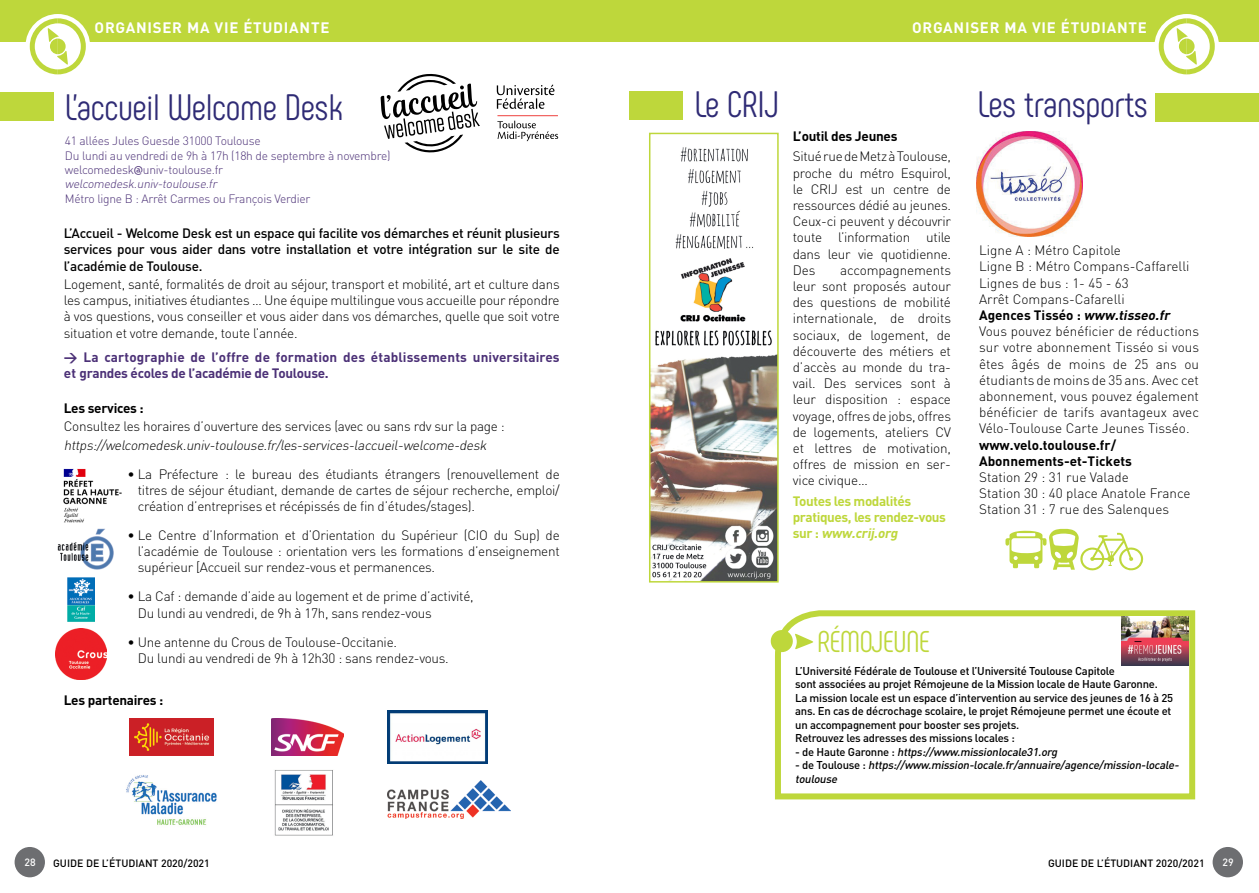
<style>
.page{position:relative;width:1259px;height:893px;background:#fff}
.page>*{position:absolute;margin:0;border:0;box-sizing:border-box;transform-origin:0 0}
.t1{font:36.75px "Phenomena";letter-spacing:-.01em;color:#2f2b75}
.t2{font:30px "Phenomena";letter-spacing:-.02em;color:#bed73b}
.t3{font:700 15px "DIN Pro";letter-spacing:.05em;color:#fff}
.t4{font:300 13.5px/16.2px "DIN Pro";letter-spacing:-.02em;color:#000;text-align:justify}
.t5{font:300 13.5px/16.2px "DIN Pro";color:#000}
.t6{font:500 13.5px/16.2px "DIN Pro";letter-spacing:-.02em;color:#000;text-align:justify}
.t7{font:700 13.5px/16.2px "DIN Pro";letter-spacing:.01em;color:#4c3177}
.t8{font:700 13.5px/16.2px "DIN Pro";letter-spacing:-.015em;color:#000}
.t9{font:italic 300 13.5px "DIN Pro";color:#000}
.t10{font:700 13.5px/16.2px "DIN Pro";letter-spacing:-.03em;color:#bed73b}
.t11{font:300 12px/14.4px "DIN Pro";letter-spacing:-.02em;color:#4c3177}
.t12{font:500 11.25px/13.5px "DIN Pro";letter-spacing:-.02em;color:#000}
.t13{font:italic 500 11.25px/13.5px "DIN Pro";color:#000}
.t14{font:500 10.5px "DIN Pro";color:#000}
.t15{font:500 10.5px "DIN Pro";color:#fff}
.s1{font-family:"Trebuchet MS";font-weight:400}
.s2{font-style:italic}
.s3{font-weight:700}
.s4{font-weight:700;font-style:italic}
.s5{font-style:normal}
</style>
<div class="page">
<div style="left:0;top:0;width:1259px;height:42px;background:#bed73b"></div>
<div style="left:1212px;top:847px;width:31px;height:30px;background:#6d6e71;border-radius:50%"></div>
<div style="left:15px;top:847px;width:30px;height:30px;background:#6d6e71;border-radius:50%"></div>
<div style="left:0;top:92px;width:53px;height:28px;background:#bed73b"></div>
<div style="left:629px;top:91px;width:53px;height:29px;background:#bed73b"></div>
<img style="left:977px;top:132px;width:105px;height:105px">
<div style="left:1155px;top:93px;width:104px;height:29px;background:#bed73b"></div>
<svg style="left:1005px;top:528px;width:139px;height:43px"></svg>
<hr style="left:497px;top:115px;width:61px;height:1px;background:#ee413e">
<svg style="left:497px;top:85px;width:57px;height:24px"></svg>
<svg style="left:497px;top:121px;width:61px;height:20px"></svg>
<svg style="left:380px;top:74px;width:100px;height:79px"></svg>
<svg style="left:775px;top:610px;width:421px;height:190px"></svg>
<svg style="left:770px;top:628px;width:44px;height:26px"></svg>
<img style="left:67px;top:578px;width:28px;height:43px">
<img style="left:55px;top:628px;width:52px;height:52px">
<img style="left:63px;top:468px;width:59px;height:55px">
<img style="left:272px;top:719px;width:71px;height:37px">
<img style="left:129px;top:718px;width:85px;height:38px">
<img style="left:388px;top:781px;width:122px;height:37px">
<img style="left:126px;top:775px;width:91px;height:50px">
<img style="left:274px;top:770px;width:59px;height:66px">
<img style="left:388px;top:710px;width:99px;height:54px">
<img style="left:57px;top:528px;width:57px;height:42px">
<img style="left:1122px;top:617px;width:66px;height:49px">
<img style="left:652px;top:147px;width:123px;height:433px">
<div style="left:649px;top:133px;width:129px;height:450px;border:2px solid #bed73b"></div>
<div style="left:1154px;top:14px;width:65px;height:65px;background:#fff;border-radius:50%"></div>
<svg style="left:1158px;top:18px;width:56px;height:56px"></svg>
<div style="left:25px;top:14px;width:65px;height:65px;background:#fff;border-radius:50%"></div>
<svg style="left:30px;top:18px;width:56px;height:56px"></svg>
<p class="t3" style="left:95px;top:17px;width:216px">ORGANISER MA VIE ÉTUDIANTE</p>
<p class="t3" style="left:912px;top:17px;width:216px">ORGANISER MA VIE ÉTUDIANTE</p>
<h1 class="t1" style="left:65px;top:86px;width:280px">L’accueil Welcome Desk</h1>
<p class="t11" style="left:65px;top:133px;width:327px">41 allées Jules Guesde 31000 Toulouse<br>Du lundi au vendredi de 9h à 17h (18h de septembre à novembre) welcomedesk<span class="s1">@</span>univ-toulouse.fr<br><span class="s2">welcomedesk.univ-toulouse.fr</span></p>
<p class="t11" style="left:65px;top:191px;width:247px">Métro ligne B : Arrêt Carmes ou François Verdier</p>
<p class="t6" style="left:64px;top:225px;width:497px">L’Accueil - Welcome Desk est un espace qui facilite vos démarches et réunit plusieurs services pour vous aider dans votre installation et votre intégration sur le site de l’académie de Toulouse.</p>
<p class="t4" style="left:64px;top:275px;width:497px">Logement, santé, formalités de droit au séjour, transport et mobilité, art et culture dans les campus, initiatives étudiantes … Une équipe multilingue vous accueille pour répondre à vos questions, vous conseiller et vous aider dans vos démarches, quelle que soit votre situation et votre demande, toute l’année.</p>
<p class="t7" style="left:64px;top:349px;width:497px">→ La cartographie de l’offre de formation des établissements universitaires et grandes écoles de l’académie de Toulouse.</p>
<p class="t8" style="left:64px;top:399px;width:81px">Les services :</p>
<p class="t4" style="left:64px;top:418px;width:442px">Consultez les horaires d’ouverture des services (avec ou sans rdv sur la page :</p>
<p class="t9" style="left:64px;top:436px;width:427px">https://welcomedesk.univ-toulouse.fr/les-services-laccueil-welcome-desk</p>
<p class="t4" style="left:138px;top:465px;width:423px;text-indent:-10px">• La Préfecture : le bureau des étudiants étrangers (renouvellement de titres de séjour étudiant, demande de cartes de séjour recherche, emploi/ création d’entreprises et récépissés de fin d’études/stages).</p>
<p class="t4" style="left:138px;top:526px;width:423px;text-indent:-10px">• Le Centre d’Information et d’Orientation du Supérieur (CIO du Sup) de l’académie de Toulouse : orientation vers les formations d’enseignement supérieur [Accueil sur rendez-vous et permanences.</p>
<p class="t4" style="left:138px;top:588px;width:337px;text-indent:-10px">• La Caf : demande d’aide au logement et de prime d’activité,<br>Du lundi au vendredi, de 9h à 17h, sans rendez-vous</p>
<p class="t4" style="left:138px;top:633px;width:312px;text-indent:-10px">• Une antenne du Crous de Toulouse-Occitanie.<br>Du lundi au vendredi de 9h à 12h30 : sans rendez-vous.</p>
<p class="t8" style="left:64px;top:691px;width:101px">Les partenaires :</p>
<h1 class="t1" style="left:694px;top:83px;width:86px">Le CRIJ</h1>
<p class="t8" style="left:793px;top:127px;width:106px">L’outil des Jeunes</p>
<p class="t4" style="left:793px;top:148px;width:160px">Situé rue de Metz à Toulouse, proche du métro Esquirol, le CRIJ est un centre de ressources dédié au jeunes.<br>Ceux-ci peuvent y découvrir toute l’information utile dans leur vie quotidienne.<br>Des</p>
<p class="t4" style="left:793px;top:261px;width:160px;text-indent:47px">accompagnements leur sont proposés autour des questions de mobilité internationale, de droits sociaux, de logement, de découverte des métiers et d’accès au monde du tra&shy;vail. Des services sont à leur disposition : espace voyage, offres de jobs, offres de logements, ateliers CV et lettres de motivation, offres de mission en ser&shy;vice civique…</p>
<p class="t10" style="left:793px;top:492px;width:155px">Toutes les modalités pratiques, les rendez-vous s u r : <span class="s2">www.crij.org</span></p>
<h1 class="t1" style="left:977px;top:83px;width:172px">Les transports</h1>
<p class="t5" style="left:979px;top:242px;width:221px">Ligne A : Métro Capitole<br>Ligne B : Métro Compans-Caffarelli<br>Lignes de bus : 1- 45 - 63<br>Arrêt Compans-Cafarelli<br><span class="s3">Ag e n ces T i ssé o :</span> <span class="s4">www.tisseo.fr<br></span>Vous pouvez bénéficier de réductions sur votre abonnement Tisséo si vous êtes âgés de moins de 25 ans ou étudiants de moins de 35 ans. Avec cet abonnement, vous pouvez également bénéficier de tarifs avantageux avec<br>Vélo-Toulouse Carte Jeunes Tisséo.</p>
<p class="t8" style="left:979px;top:436px;width:154px">www.velo.toulouse.fr/<br>Abonnements-et-Tickets</p>
<p class="t5" style="left:979px;top:469px;width:213px">Station 29 : 31 rue Valade<br>Station 30 : 40 place Anatole France<br>Station 31 : 7 rue des Salenques</p>
<h2 class="t2" style="left:817px;top:624px;width:112px">Rémojeune</h2>
<p class="t12" style="left:795px;top:663px;width:379px">L’Université Fédérale de Toulouse et l’Université Toulouse Capitole<br>sont associées au projet Rémojeune de la Mission locale de Haute Garonne.<br>La mission locale est un espace d’intervention au service des jeunes de 16 à 25 ans. En cas de décrochage scolaire, le projet Rémojeune permet une écoute et un accompagnement pour booster ses projets.<br>Retrouvez les adresses des missions locales :</p>
<p class="t13" style="left:795px;top:744px;width:266px"><span class="s5">- d e H a u t e G a ro n n e :</span> https://www.missionlocale31.org</p>
<p class="t13" style="left:795px;top:758px;width:388px"><span class="s5">- d e To u l o u s e :</span> https://www.mission-locale.fr/annuaire/agence/mission-locale&shy;toulouse</p>
<p class="t15" style="left:25px;top:855px;width:13px">28</p>
<p class="t14" style="left:53px;top:856px;width:158px">GUIDE DE L’ÉTUDIANT 2020/2021</p>
<p class="t14" style="left:1048px;top:856px;width:158px">GUIDE DE L’ÉTUDIANT 2020/2021</p>
<p class="t15" style="left:1222px;top:855px;width:13px">29</p>
</div>
